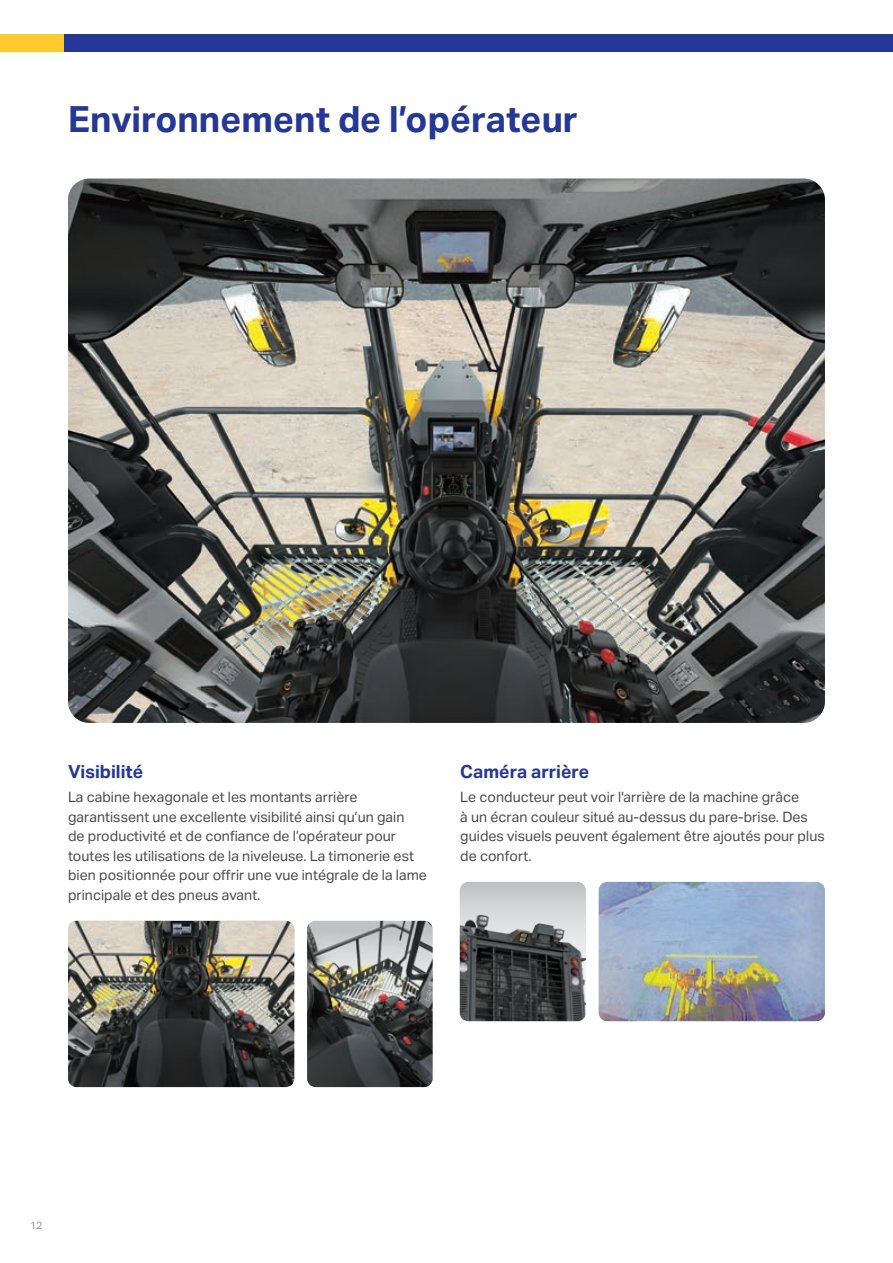
<style>
.page{position:relative;width:893px;height:1263px;background:#fff}
.page>*{position:absolute;margin:0;border:0;box-sizing:border-box;transform-origin:0 0}
.t1{font:700 36px "Aktiv Grotesk";color:#263895}
.t2{font:700 18px "Aktiv Grotesk";color:#263895}
.t3{font:14.25px/19.5px "Aktiv Grotesk";color:#4b4c4d}
.t4{font:10.5px "Aktiv Grotesk";color:#939598}
</style>
<div class="page">
<img style="left:307px;top:921px;width:126px;height:166px">
<img style="left:68px;top:921px;width:226px;height:166px">
<img style="left:68px;top:179px;width:757px;height:544px">
<img style="left:460px;top:882px;width:126px;height:139px">
<img style="left:599px;top:882px;width:226px;height:139px">
<div style="left:0;top:34px;width:143px;height:17px;background:#fec92d"></div>
<div style="left:64px;top:34px;width:829px;height:17px;background:#263895"></div>
<h1 class="t1" style="left:68px;top:99px;width:511px">Environnement de l’opérateur</h1>
<p class="t2" style="left:68px;top:761px;width:77px">Visibilité</p>
<p class="t3" style="left:68px;top:787px;width:361px">La cabine hexagonale et les montants arrière garantissent une excellente visibilité ainsi qu’un gain<br>de productivité et de confiance de l’opérateur pour toutes les utilisations de la niveleuse. La timonerie est bien positionnée pour offrir une vue intégrale de la lame principale et des pneus avant.</p>
<p class="t2" style="left:460px;top:761px;width:130px">Caméra arrière</p>
<p class="t3" style="left:460px;top:787px;width:366px">Le conducteur peut voir l'arrière de la machine grâce<br>à un écran couleur situé au-dessus du pare-brise. Des guides visuels peuvent également être ajoutés pour plus de confort.</p>
<p class="t4" style="left:30px;top:1220px;width:14px">12</p>
</div>
